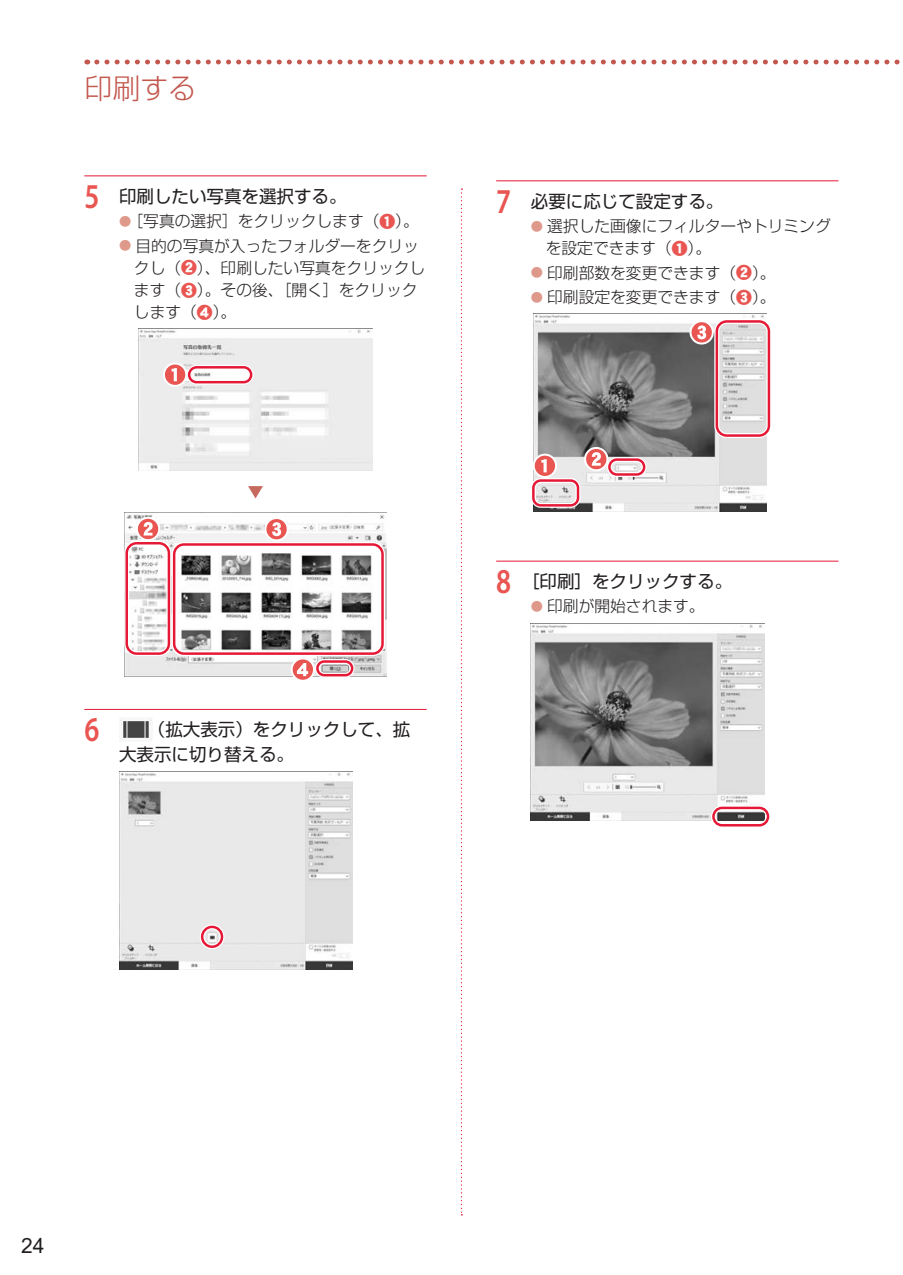
<style>
.page{position:relative;width:903px;height:1275px;background:#fff}
.page>*{position:absolute;margin:0;border:0;box-sizing:border-box;transform-origin:0 0}
.t1{font:600 35px "Myriad Pro";color:#e95652;scale:.8 1}
.t2{font:300 28px "Shin Go Pro";color:#c3584f}
.t3{font:21px "Arial";color:#231f20}
.t4{font:17.5px/24.8px "Shin Go Pro";color:#231f20}
.t5{font:300 15.75px/22.1px "Shin Go Pro";color:#231f20}
.s1{font-family:"Myriad Pro";font-weight:600;font-size:35px;color:#e95652}
.s2{font-weight:400;font-size:12.25px;color:#de998b}
.s3{font-family:"canon round num";font-weight:400;color:#e95652}
</style>
<div class="page">
<svg style="left:97px;top:60px;width:803px;height:4px"></svg>
<svg style="left:461px;top:189px;width:1px;height:1026px"></svg>
<hr style="left:496px;top:181px;width:342px;height:1px;background:#e51836">
<hr style="left:496px;top:561px;width:342px;height:1px;background:#e51836">
<img style="left:533px;top:314px;width:234px;height:197px">
<div style="left:531px;top:478px;width:49px;height:30px;border:5px solid #fff;border-radius:7px"></div>
<div style="left:532px;top:479px;width:47px;height:28px;border:2px solid #e51836;border-radius:7px"></div>
<div style="left:607px;top:457px;width:40px;height:20px;border:5px solid #fff;border-radius:7px"></div>
<div style="left:608px;top:458px;width:37px;height:18px;border:2px solid #e51836;border-radius:7px"></div>
<div style="left:714px;top:319px;width:57px;height:119px;border:5px solid #fff;border-radius:10px"></div>
<div style="left:715px;top:320px;width:55px;height:117px;border:2px solid #e51836;border-radius:10px"></div>
<svg style="left:689px;top:320px;width:25px;height:24px"></svg>
<svg style="left:533px;top:454px;width:24px;height:24px"></svg>
<svg style="left:584px;top:447px;width:24px;height:24px"></svg>
<img style="left:531px;top:623px;width:233px;height:198px">
<div style="left:711px;top:805px;width:59px;height:23px;border:5px solid #fff;border-radius:9px"></div>
<div style="left:712px;top:807px;width:57px;height:19px;border:2px solid #e51836;border-radius:9px"></div>
<hr style="left:84px;top:176px;width:343px;height:1px;background:#e51836">
<hr style="left:84px;top:709px;width:343px;height:1px;background:#e51836">
<svg style="left:248px;top:486px;width:15px;height:12px"></svg>
<img style="left:139px;top:329px;width:233px;height:141px">
<div style="left:187px;top:365px;width:67px;height:20px;border:5px solid #fff;border-radius:7px"></div>
<div style="left:188px;top:366px;width:64px;height:17px;border:2px solid #e51836;border-radius:7px"></div>
<svg style="left:163px;top:363px;width:24px;height:24px"></svg>
<img style="left:125px;top:514px;width:262px;height:163px">
<div style="left:124px;top:541px;width:47px;height:115px;border:5px solid #fff;border-radius:10px"></div>
<div style="left:125px;top:542px;width:45px;height:113px;border:2px solid #e51836;border-radius:10px"></div>
<div style="left:172px;top:542px;width:213px;height:114px;border:5px solid #fff;border-radius:10px"></div>
<div style="left:173px;top:543px;width:211px;height:112px;border:2px solid #e51836;border-radius:10px"></div>
<div style="left:315px;top:659px;width:40px;height:19px;border:5px solid #fff;border-radius:7px"></div>
<div style="left:316px;top:660px;width:37px;height:16px;border:2px solid #e51836;border-radius:7px"></div>
<svg style="left:136px;top:517px;width:24px;height:24px"></svg>
<svg style="left:264px;top:517px;width:25px;height:24px"></svg>
<svg style="left:291px;top:657px;width:24px;height:23px"></svg>
<img style="left:119px;top:717px;width:33px;height:25px">
<img style="left:119px;top:772px;width:234px;height:197px">
<div style="left:200px;top:924px;width:24px;height:25px;border:5px solid #fff;border-radius:50%"></div>
<div style="left:201px;top:926px;width:22px;height:22px;border:2px solid #e51836;border-radius:50%"></div>
<h2 class="t2" style="left:84px;top:65px;width:113px">印刷する</h2>
<p class="t4" style="left:84px;top:181px;width:264px"><span class="s1">5</span> 印刷したい写真を選択する。</p>
<p class="t5" style="left:119px;top:208px;width:301px"><span class="s2">●</span>［写真の選択］をクリックします（<span class="s3">A</span>）。</p>
<p class="t5" style="left:134px;top:233px;width:293px;text-indent:-15px"><span class="s2">●</span> 目的の写真が入ったフォルダーをクリックし（<span class="s3">B</span>）、印刷したい写真をクリックします（<span class="s3">C</span>）。その後、［開く］をクリックします（<span class="s3">D</span>）。</p>
<p class="t4" style="left:496px;top:186px;width:229px"><span class="s1">7</span> 必要に応じて設定する。</p>
<p class="t5" style="left:546px;top:213px;width:286px;text-indent:-15px"><span class="s2">●</span> 選択した画像にフィルターやトリミングを設定できます（<span class="s3">A</span>）。</p>
<p class="t5" style="left:531px;top:260px;width:246px"><span class="s2">●</span> 印刷部数を変更できます（<span class="s3">B</span>）。</p>
<p class="t5" style="left:531px;top:284px;width:246px"><span class="s2">●</span> 印刷設定を変更できます（<span class="s3">C</span>）。</p>
<h1 class="t1" style="left:84px;top:707px;width:20px">6</h1>
<p class="t4" style="left:119px;top:715px;width:293px;text-indent:29px">（拡大表示）をクリックして、拡大表示に切り替える。</p>
<p class="t4" style="left:496px;top:567px;width:237px"><span class="s1">8</span> ［印刷］をクリックする。</p>
<p class="t5" style="left:531px;top:593px;width:175px"><span class="s2">●</span> 印刷が開始されます。</p>
<h3 class="t3" style="left:21px;top:1231px;width:25px">24</h3>
</div>
